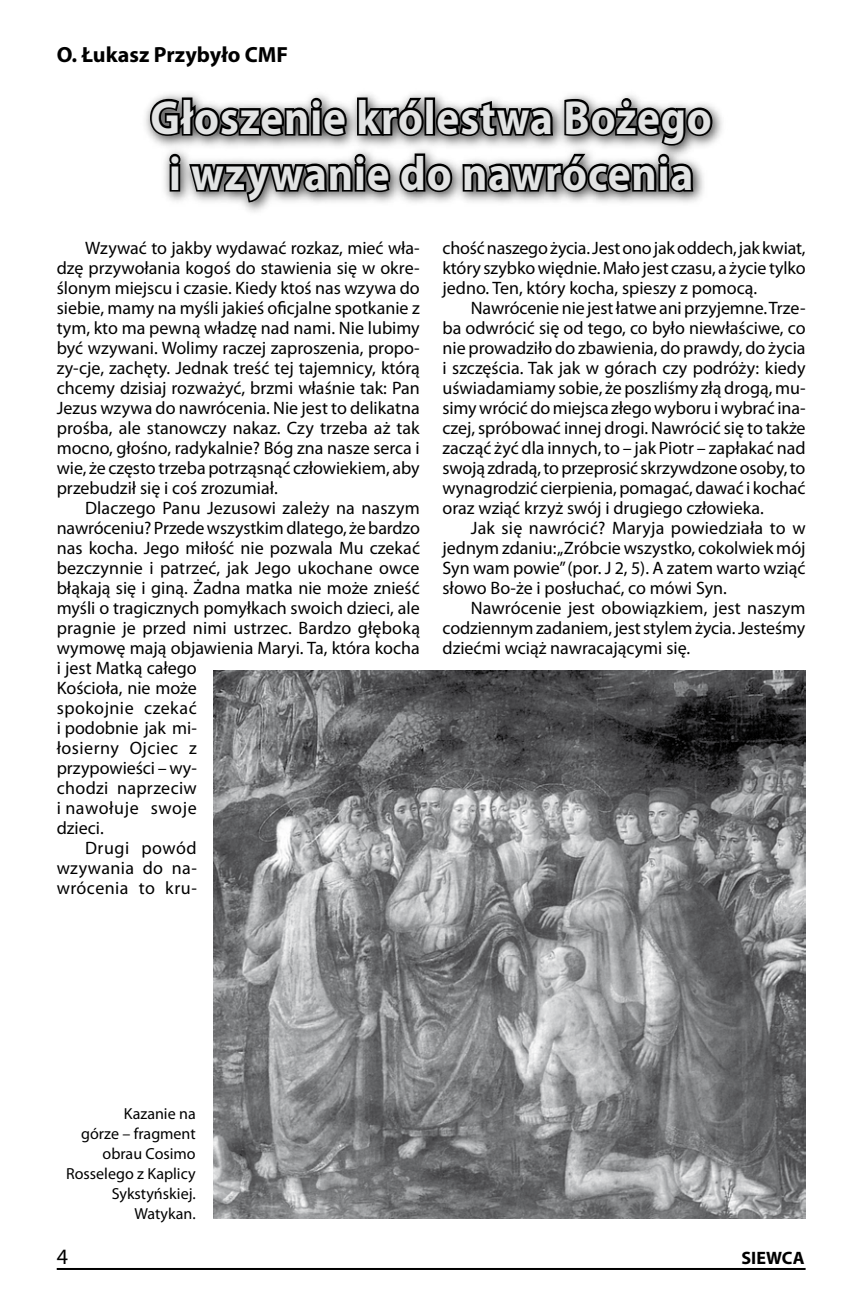
<style>
.page{position:relative;width:851px;height:1304px;background:#fff}
.page>*{position:absolute;margin:0;border:0;box-sizing:border-box;transform-origin:0 0}
.t1{font:700 48px/56px "Myriad Pro";letter-spacing:.02em;color:#e3e4e4;text-align:center;scale:.9 1}
.t2{font:700 22px "Myriad Pro";color:#000}
.t3{font:18px/20px "Myriad Pro";color:#000;text-align:justify}
.t4{font:18px "Myriad Pro";letter-spacing:.025em;color:#000}
.t5{font:18px "Myriad Pro";letter-spacing:.02em;color:#000}
.t6{font:18px "Myriad Pro";letter-spacing:.035em;color:#000}
.t7{font:18px "Myriad Pro";letter-spacing:.03em;color:#000}
.t8{font:700 18px "Myriad Pro";color:#000}
.t9{font:16px/20px "Myriad Pro";color:#000;text-align:right}
</style>
<div class="page">
<hr style="left:57px;top:1268px;width:748px;height:2px;background:#000">
<div style="left:140px;top:88px;width:587px;height:129px;background:#000;opacity:.75"></div>
<svg style="left:148px;top:88px;width:566px;height:129px"></svg>
<img style="left:214px;top:670px;width:591px;height:549px">
<p class="t2" style="left:57px;top:40px;width:233px">O. Łukasz Przybyło CMF</p>
<h1 class="t1" style="left:150px;top:88px;width:625px">Głoszenie królestwa Bożego i wzywanie do nawrócenia</h1>
<p class="t3" style="left:57px;top:237px;width:364px;text-indent:28px">Wzywać to jakby wydawać rozkaz, mieć wła&shy;dzę przywołania kogoś do stawienia się w okre&shy;ślonym miejscu i czasie. Kiedy ktoś nas wzywa do siebie, mamy na myśli jakieś oficjalne spotkanie z tym, kto ma pewną władzę nad nami. Nie lubimy być wzywani. Wolimy raczej zaproszenia, propo&shy;zy-cje, zachęty. Jednak treść tej tajemnicy, którą chcemy dzisiaj rozważyć, brzmi właśnie tak: Pan Jezus wzywa do nawrócenia. Nie jest to delikatna prośba, ale stanowczy nakaz. Czy trzeba aż tak mocno, głośno, radykalnie? Bóg zna nasze serca i wie, że często trzeba potrząsnąć człowiekiem, aby przebudził się i coś zrozumiał.</p>
<p class="t3" style="left:85px;top:497px;width:336px">Dlaczego Panu Jezusowi zależy na naszym</p>
<p class="t3" style="left:57px;top:517px;width:364px">nawróceniu? Przede wszystkim dlatego, że bardzo</p>
<p class="t3" style="left:57px;top:537px;width:365px">nas kocha. Jego miłość nie pozwala Mu czekać</p>
<p class="t3" style="left:57px;top:557px;width:364px">bezczynnie i patrzeć, jak Jego ukochane owce</p>
<p class="t3" style="left:57px;top:577px;width:364px">błąkają się i giną. Żadna matka nie może znieść</p>
<p class="t3" style="left:57px;top:597px;width:364px">myśli o tragicznych pomyłkach swoich dzieci, ale</p>
<p class="t3" style="left:57px;top:617px;width:365px">pragnie je przed nimi ustrzec. Bardzo głęboką</p>
<p class="t3" style="left:57px;top:637px;width:364px">wymowę mają objawienia Maryi. Ta, która kocha</p>
<p class="t3" style="left:57px;top:657px;width:142px">i jest Matką całego</p>
<p class="t3" style="left:57px;top:677px;width:142px">Kościoła, nie może</p>
<p class="t4" style="left:57px;top:696px;width:141px">spokojnie czekać</p>
<p class="t3" style="left:57px;top:717px;width:142px">i podobnie jak mi-</p>
<p class="t4" style="left:57px;top:736px;width:141px">łosierny Ojciec z</p>
<p class="t3" style="left:57px;top:757px;width:142px">przypowieści – wy-</p>
<p class="t5" style="left:57px;top:776px;width:142px">chodzi naprzeciw</p>
<p class="t6" style="left:57px;top:796px;width:141px">i nawołuje swoje</p>
<p class="t3" style="left:57px;top:817px;width:49px">dzieci.</p>
<p class="t7" style="left:85px;top:836px;width:113px">Drugi powód</p>
<p class="t5" style="left:57px;top:856px;width:142px">wzywania do na-</p>
<p class="t4" style="left:57px;top:876px;width:142px">wrócenia to kru-</p>
<p class="t3" style="left:442px;top:237px;width:365px">chość naszego życia. Jest ono jak oddech, jak kwiat, który szybko więdnie. Mało jest czasu, a życie tylko jedno. Ten, który kocha, spieszy z pomocą.</p>
<p class="t3" style="left:442px;top:297px;width:364px;text-indent:28px">Nawrócenie nie jest łatwe ani przyjemne. Trze&shy;ba odwrócić się od tego, co było niewłaściwe, co nie prowadziło do zbawienia, do prawdy, do życia i szczęścia. Tak jak w górach czy podróży: kiedy uświadamiamy sobie, że poszliśmy złą drogą, mu&shy;simy wrócić do miejsca złego wyboru i wybrać ina&shy;czej, spróbować innej drogi. Nawrócić się to także zacząć żyć dla innych, to – jak Piotr – zapłakać nad swoją zdradą, to przeprosić skrzywdzone osoby, to wynagrodzić cierpienia, pomagać, dawać i kochać oraz wziąć krzyż swój i drugiego człowieka.</p>
<p class="t3" style="left:442px;top:517px;width:364px;text-indent:28px">Jak się nawrócić? Maryja powiedziała to w jednym zdaniu: „Zróbcie wszystko, cokolwiek mój Syn wam powie” (por. J 2, 5). A zatem warto wziąć słowo Bo-że i posłuchać, co mówi Syn.</p>
<p class="t3" style="left:442px;top:597px;width:364px;text-indent:28px">Nawrócenie jest obowiązkiem, jest naszym codziennym zadaniem, jest stylem życia. Jesteśmy dziećmi wciąż nawracającymi się.</p>
<p class="t9" style="left:66px;top:1104px;width:131px">Kazanie na<br>górze – fragment obrau Cosimo<br>Rosselego z Kaplicy<br>Sykstyńskiej.<br>Watykan.</p>
<p class="t8" style="left:741px;top:1246px;width:65px">SIEWCA</p>
</div>
